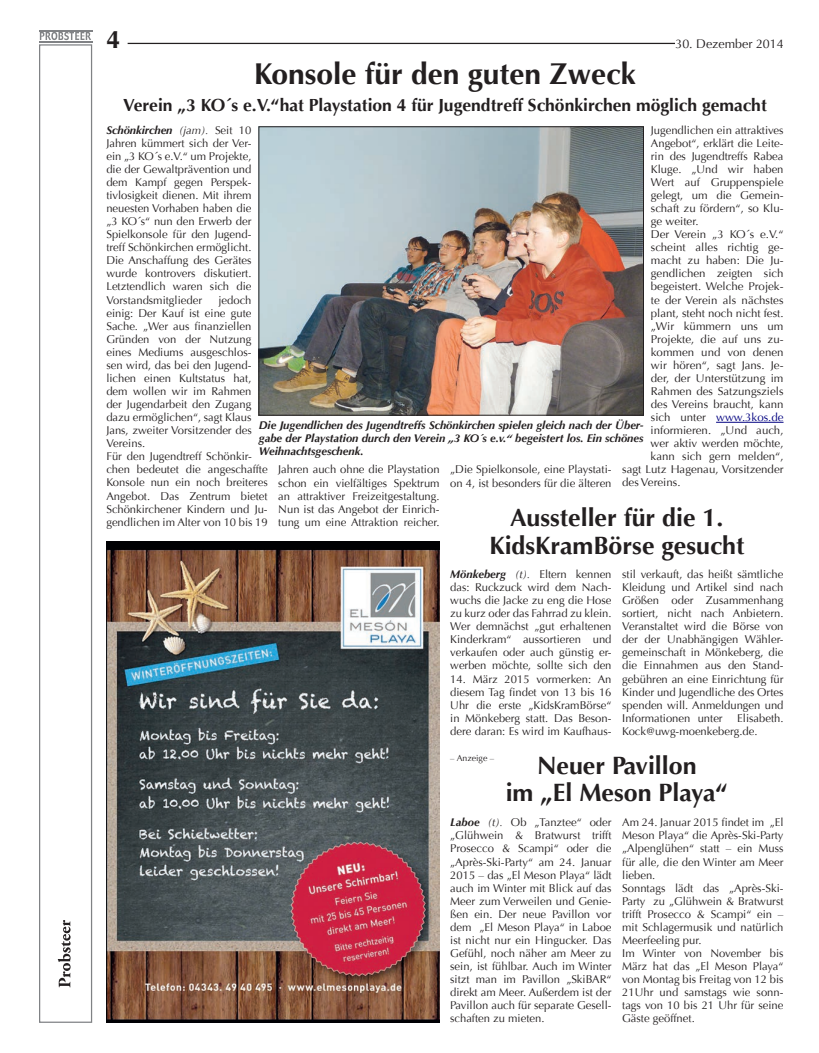
<style>
.page{position:relative;width:819px;height:1053px;background:#fff}
.page>*{position:absolute;margin:0;border:0;box-sizing:border-box;transform-origin:0 0}
.t1{font:700 30px "Optima";color:#231f20}
.t2{font:700 25px/27.5px "Optima";color:#231f20;text-align:center}
.t3{font:700 17.5px "Optima";color:#231f20}
.t4{font:12.5px "Optima";color:#231f20}
.t5{font:11.25px/13px "Optima";color:#231f20;text-align:justify}
.t6{font:italic 700 11.25px/13px "Optima";color:#231f20;text-align:justify}
.t7{font:11.25px "Optima";color:#000080}
.t8{font:8.75px "Optima";color:#231f20}
.s1{color:#231f20}
.s2{font-weight:700;font-style:italic}
.s3{font-style:italic}
</style>
<div class="page">
<hr style="left:128px;top:43px;width:581px;height:1px;background:#231f20">
<div style="left:675px;top:36px;width:108px;height:15px;background:#fff"></div>
<div style="left:39px;top:44px;width:53px;height:978px;border:1px solid #808285"></div>
<svg style="left:58px;top:920px;width:13px;height:67px"></svg>
<svg style="left:40px;top:32px;width:51px;height:8px"></svg>
<hr style="left:39px;top:30px;width:53px;height:1px;background:#808285">
<hr style="left:39px;top:41px;width:53px;height:1px;background:#808285">
<img style="left:106px;top:541px;width:333px;height:481px">
<img style="left:260px;top:128px;width:381px;height:285px">
<div style="left:258px;top:126px;width:385px;height:289px;border:1px solid #231f20"></div>
<hr style="left:716px;top:422px;width:67px;height:1px;background:#000080">
<h2 class="t2" style="left:106px;top:26px;width:15px">4</h2>
<p class="t4" style="left:675px;top:36px;width:110px">30. Dezember 2014</p>
<p class="t1" style="left:254px;top:57px;width:383px">Konsole für den guten Zweck</p>
<p class="t3" style="left:123px;top:95px;width:645px">Verein „3 KO´s e.V.“hat Playstation 4 für Jugendtreff Schönkirchen möglich gemacht</p>
<p class="t5" style="left:651px;top:123px;width:134px">Jugendlichen ein attraktives</p>
<p class="t5" style="left:651px;top:136px;width:134px">Angebot“, erklärt die Leite-</p>
<p class="t5" style="left:651px;top:149px;width:134px">rin des Jugendtreffs Rabea</p>
<p class="t5" style="left:651px;top:163px;width:134px">Kluge. „Und wir haben</p>
<p class="t5" style="left:651px;top:176px;width:134px">Wert auf Gruppenspiele</p>
<p class="t5" style="left:651px;top:189px;width:134px">gelegt, um die Gemein-</p>
<p class="t5" style="left:651px;top:202px;width:134px">schaft zu fördern“, so Klu-</p>
<p class="t5" style="left:651px;top:215px;width:49px">ge weiter.</p>
<p class="t5" style="left:651px;top:228px;width:134px">Der Verein „3 KO´s e.V.“</p>
<p class="t5" style="left:651px;top:241px;width:134px">scheint alles richtig ge-</p>
<p class="t5" style="left:651px;top:254px;width:134px">macht zu haben: Die Ju-</p>
<p class="t5" style="left:651px;top:267px;width:134px">gendlichen zeigten sich</p>
<p class="t5" style="left:651px;top:280px;width:134px">begeistert. Welche Projek-</p>
<p class="t5" style="left:651px;top:293px;width:134px">te der Verein als nächstes</p>
<p class="t5" style="left:651px;top:306px;width:134px">plant, steht noch nicht fest.</p>
<p class="t5" style="left:650px;top:319px;width:134px">„Wir kümmern uns um</p>
<p class="t5" style="left:650px;top:332px;width:134px">Projekte, die auf uns zu-</p>
<p class="t5" style="left:650px;top:345px;width:134px">kommen und von denen</p>
<p class="t5" style="left:650px;top:358px;width:134px">wir hören“, sagt Jans. Je-</p>
<p class="t5" style="left:651px;top:372px;width:134px">der, der Unterstützung im</p>
<p class="t5" style="left:651px;top:385px;width:134px">Rahmen des Satzungsziels</p>
<p class="t5" style="left:651px;top:398px;width:134px">des Vereins braucht, kann</p>
<p class="t7" style="left:651px;top:411px;width:134px"><span class="s1">sich unter</span> www.3kos.de</p>
<p class="t5" style="left:650px;top:424px;width:134px">informieren. „Und auch,</p>
<p class="t5" style="left:650px;top:437px;width:134px">wer aktiv werden möchte,</p>
<p class="t5" style="left:650px;top:450px;width:134px">kann sich gern melden“,</p>
<p class="t5" style="left:622px;top:463px;width:163px">sagt Lutz Hagenau, Vorsitzender</p>
<p class="t5" style="left:622px;top:476px;width:60px">des Vereins.</p>
<p class="t5" style="left:106px;top:123px;width:147px"><span class="s2">Schönkirchen</span> <span class="s3">(jam).</span> Seit 10<br>Jahren kümmert sich der Ver&shy;ein „3 KO´s e.V.“ um Projekte, die der Gewaltprävention und dem Kampf gegen Perspek&shy;tivlosigkeit dienen. Mit ihrem neuesten Vorhaben haben die „3 KO´s“ nun den Erwerb der Spielkonsole für den Jugend&shy;treff Schönkirchen ermöglicht.<br>Die Anschaffung des Gerätes wurde kontrovers diskutiert.<br>Letztendlich waren sich die Vorstandsmitglieder</p>
<p class="t5" style="left:106px;top:293px;width:163px;text-align:left;text-indent:112px">jedoch einig: Der Kauf ist eine gute<br>Sache. „Wer aus finanziellen<br>Gründen von der Nutzung eines Mediums ausgeschlos&shy;sen wird, das bei den Jugend&shy;lichen einen Kultstatus hat, dem wollen wir im Rahmen der Jugendarbeit den Zugang dazu ermöglichen“, sagt Klaus<br>Jans, zweiter Vorsitzender des<br>Vereins.<br>Für den Jugendtreff Schönkir&shy;chen bedeutet die angeschaffte<br>Konsole nun ein noch breiteres<br>Angebot. Das Zentrum bietet<br>Schönkirchener Kindern und Ju&shy;gendlichen im Alter von 10 bis 19</p>
<p class="t6" style="left:259px;top:418px;width:386px">Die Jugendlichen des Jugendtreffs Schönkirchen spielen gleich nach der Über&shy;gabe der Playstation durch den Verein „3 KO´s e.v.“ begeistert los. Ein schönes Weihnachtsgeschenk.</p>
<p class="t5" style="left:278px;top:463px;width:163px">Jahren auch ohne die Playstation schon ein vielfältiges Spektrum an attraktiver Freizeitgestaltung.<br>Nun ist das Angebot der Einrich&shy;tung um eine Attraktion reicher.</p>
<p class="t5" style="left:450px;top:463px;width:163px">„Die Spielkonsole, eine Playstati&shy;on 4, ist besonders für die älteren</p>
<p class="t2" style="left:489px;top:504px;width:256px">Aussteller für die 1.<br>KidsKramBörse gesucht</p>
<p class="t5" style="left:450px;top:567px;width:163px"><span class="s2">Mönkeberg</span> <span class="s3">(t).</span> Eltern kennen das: Ruckzuck wird dem Nach&shy;wuchs die Jacke zu eng die Hose zu kurz oder das Fahrrad zu klein.<br>Wer demnächst „gut erhaltenen Kinderkram“ aussortieren und verkaufen oder auch günstig er&shy;werben möchte, sollte sich den</p>
<p class="t5" style="left:450px;top:672px;width:163px">14. März 2015 vormerken: An diesem Tag findet von 13 bis 16<br>Uhr die erste „KidsKramBörse“ in Mönkeberg statt. Das Beson&shy;dere daran: Es wird im Kaufhaus-</p>
<p class="t5" style="left:622px;top:567px;width:163px">stil verkauft, das heißt sämtliche Kleidung und Artikel sind nach Größen oder Zusammenhang sortiert, nicht nach Anbietern.<br>Veranstaltet wird die Börse von der der Unabhängigen Wähler&shy;gemeinschaft in Mönkeberg, die die Einnahmen aus den Stand&shy;gebühren an eine Einrichtung für Kinder und Jugendliche des Ortes spenden will. Anmeldungen und Informationen unter</p>
<p class="t5" style="left:622px;top:711px;width:163px;text-indent:115px">Elisabeth.<br>Kock@uwg-moenkeberg.de.</p>
<p class="t8" style="left:450px;top:752px;width:45px">– Anzeige –</p>
<p class="t2" style="left:505px;top:752px;width:224px">Neuer Pavillon<br>im „El Meson Playa“</p>
<p class="t5" style="left:450px;top:816px;width:163px"><span class="s2">Laboe</span> <span class="s3">(t).</span> Ob „Tanztee“ oder „Glühwein &amp; Bratwurst trifft Prosecco &amp; Scampi“ oder die „Après-Ski-Party“ am 24. Januar 2015 – das „El Meson Playa“ lädt auch im Winter mit Blick auf das Meer zum Verweilen und Genie&shy;ßen ein. Der neue Pavillon vor dem „El Meson Playa“ in Laboe ist nicht nur ein Hingucker. Das Gefühl, noch näher am Meer zu sein, ist fühlbar. Auch im Winter sitzt man im Pavillon „SkiBAR“ direkt am Meer. Außerdem ist der Pavillon auch für separate Gesell&shy;schaften zu mieten.</p>
<p class="t5" style="left:622px;top:816px;width:163px;text-align:left">Am 24. Januar 2015 findet im „El<br>Meson Playa“ die Après-Ski-Party „Alpenglühen“ statt – ein Muss für alle, die den Winter am Meer lieben.<br>Sonntags lädt das „Après-Ski-<br>Party zu „Glühwein &amp; Bratwurst trifft Prosecco &amp; Scampi“ ein – mit Schlagermusik und natürlich<br>Meerfeeling pur.<br>Im Winter von November bis<br>März hat das „El Meson Playa“ von Montag bis Freitag von 12 bis<br>21Uhr und samstags wie sonn&shy;tags von 10 bis 21 Uhr für seine<br>Gäste geöffnet.</p>
</div>
